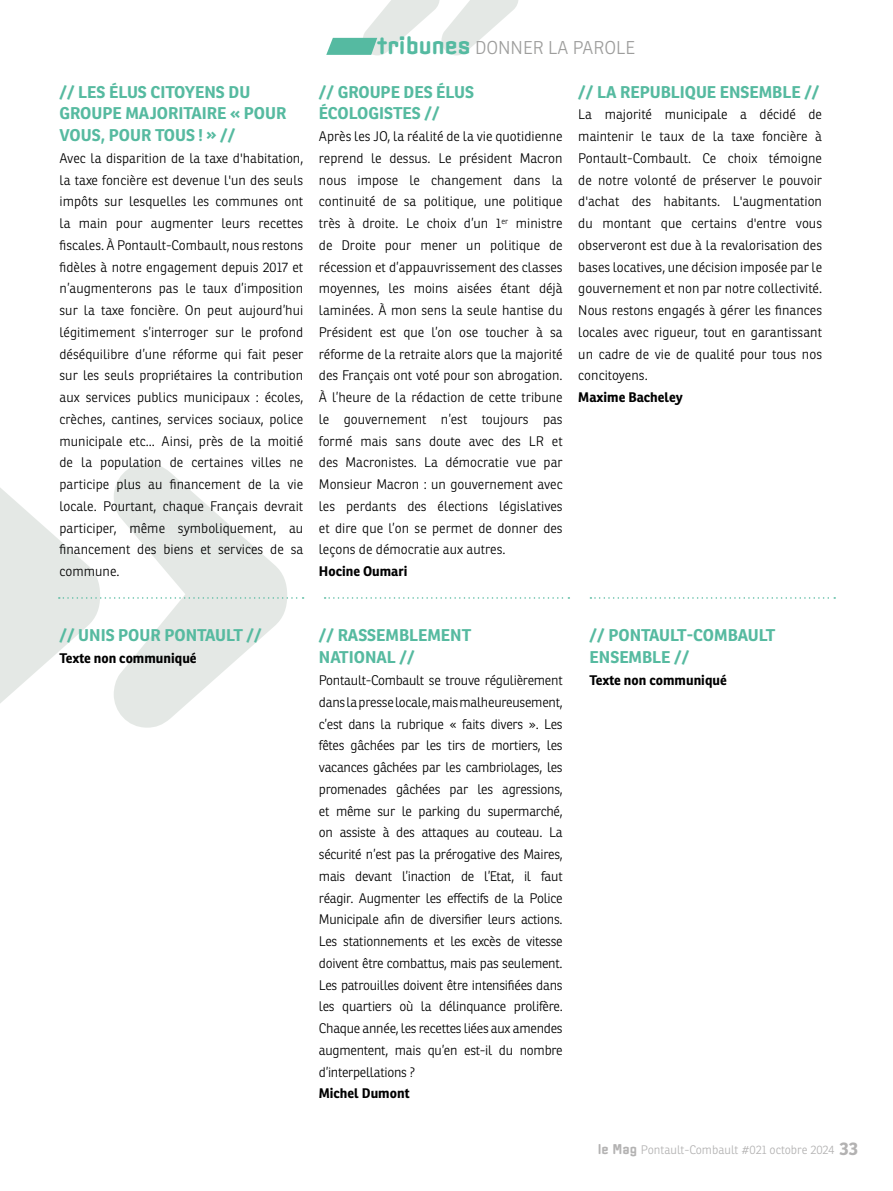
<style>
.page{position:relative;width:893px;height:1191px;background:#fff}
.page>*{position:absolute;margin:0;border:0;box-sizing:border-box;transform-origin:0 0}
.t1{font:300 18px "Ronnia";color:#9d9d9c}
.t2{font:700 16.5px/21.8px "Ronnia";color:#56baa0}
.t3{font:300 13.5px/21.8px "Ronnia";color:#000;text-align:justify}
.t4{font:700 13.5px "Ronnia";color:#000}
.t5{font:300 12px "Ronnia";color:#b3b2b2}
.s1{font-family:"Clicker";font-weight:700;font-size:24px;color:#55baa1}
.s2{font-family:"Clicker";font-weight:700;font-size:13.5px}
.s3{font-weight:700;font-size:18px}
</style>
<div class="page">
<svg style="left:1px;top:463px;width:286px;height:264px"></svg>
<svg style="left:326px;top:0;width:192px;height:55px"></svg>
<svg style="left:59px;top:597px;width:245px;height:2px"></svg>
<svg style="left:325px;top:597px;width:244px;height:2px"></svg>
<svg style="left:590px;top:597px;width:245px;height:2px"></svg>
<img style="left:0;top:0;width:1px;height:1191px">
<p class="t2" style="left:60px;top:81px;width:228px">// LES ÉLUS CITOYENS DU<br>GROUPE MAJORITAIRE « POUR<br>VOUS, POUR TOUS ! » //</p>
<p class="t3" style="left:60px;top:147px;width:245px">Avec la disparition de la taxe d'habitation, la taxe foncière est devenue l'un des seuls impôts sur lesquelles les communes ont la main pour augmenter leurs recettes fiscales. À Pontault-Combault, nous restons fidèles à notre engagement depuis 2017 et n’augmenterons pas le taux d’imposition sur la taxe foncière. On peut aujourd’hui légitimement s’interroger sur le profond déséquilibre d’une réforme qui fait peser sur les seuls propriétaires la contribution aux services publics municipaux : écoles, crèches, cantines, services sociaux, police municipale etc... Ainsi, près de la moitié de la population de certaines villes ne participe plus au financement de la vie locale. Pourtant, chaque Français devrait participer, même symboliquement, au financement des biens et services de sa commune.</p>
<h1 class="t1" style="left:377px;top:36px;width:259px"><span class="s1">tribunes</span> DONNER LA PAROLE</h1>
<p class="t2" style="left:319px;top:81px;width:157px">// GROUPE DES ÉLUS<br>ÉCOLOGISTES //</p>
<p class="t3" style="left:319px;top:125px;width:245px">Après les JO, la réalité de la vie quotidienne reprend le dessus. Le président Macron nous impose le changement dans la continuité de sa politique, une politique très à droite. Le choix d’un 1<sup>er</sup> ministre de Droite pour mener un politique de récession et d’appauvrissement des classes moyennes, les moins aisées étant déjà laminées. À mon sens la seule hantise du Président est que l’on ose toucher à sa réforme de la retraite alors que la majorité des Français ont voté pour son abrogation.<br>À l’heure de la rédaction de cette tribune le gouvernement n’est toujours pas formé mais sans doute avec des LR et des Macronistes. La démocratie vue par Monsieur Macron : un gouvernement avec les perdants des élections législatives et dire que l’on se permet de donner des leçons de démocratie aux autres.</p>
<p class="t4" style="left:319px;top:563px;width:90px">Hocine Oumari</p>
<p class="t2" style="left:578px;top:81px;width:243px">// LA REPUBLIQUE ENSEMBLE //</p>
<p class="t3" style="left:578px;top:104px;width:245px">La majorité municipale a décidé de maintenir le taux de la taxe foncière à Pontault-Combault. Ce choix témoigne de notre volonté de préserver le pouvoir d'achat des habitants. L'augmentation du montant que certains d'entre vous observeront est due à la revalorisation des bases locatives, une décision imposée par le gouvernement et non par notre collectivité.<br>Nous restons engagés à gérer les finances locales avec rigueur, tout en garantissant un cadre de vie de qualité pour tous nos concitoyens.</p>
<p class="t4" style="left:578px;top:389px;width:106px">Maxime Bacheley</p>
<p class="t2" style="left:60px;top:624px;width:204px">// UNIS POUR PONTAULT //</p>
<p class="t4" style="left:60px;top:650px;width:139px">Texte non communiqué</p>
<p class="t2" style="left:319px;top:624px;width:154px">// RASSEMBLEMENT<br>NATIONAL //</p>
<p class="t3" style="left:319px;top:669px;width:245px">Pontault-Combault se trouve régulièrement dans la presse locale, mais malheureusement, c’est dans la rubrique « faits divers ». Les fêtes gâchées par les tirs de mortiers, les vacances gâchées par les cambriolages, les promenades gâchées par les agressions, et même sur le parking du supermarché, on assiste à des attaques au couteau. La sécurité n’est pas la prérogative des Maires, mais devant l’inaction de l’Etat, il faut réagir. Augmenter les effectifs de la Police Municipale afin de diversifier leurs actions.<br>Les stationnements et les excès de vitesse doivent être combattus, mais pas seulement.<br>Les patrouilles doivent être intensifiées dans les quartiers où la délinquance prolifère.<br>Chaque année, les recettes liées aux amendes augmentent, mais qu’en est-il du nombre d’interpellations ?</p>
<p class="t4" style="left:319px;top:1085px;width:92px">Michel Dumont</p>
<p class="t2" style="left:590px;top:624px;width:187px">// PONTAULT-COMBAULT<br>ENSEMBLE //</p>
<p class="t4" style="left:590px;top:671px;width:139px">Texte non communiqué</p>
<p class="t5" style="left:598px;top:1141px;width:262px"><span class="s2">le Mag</span> Pontault-Combault #021 octobre 2024 <span class="s3">33</span></p>
</div>
